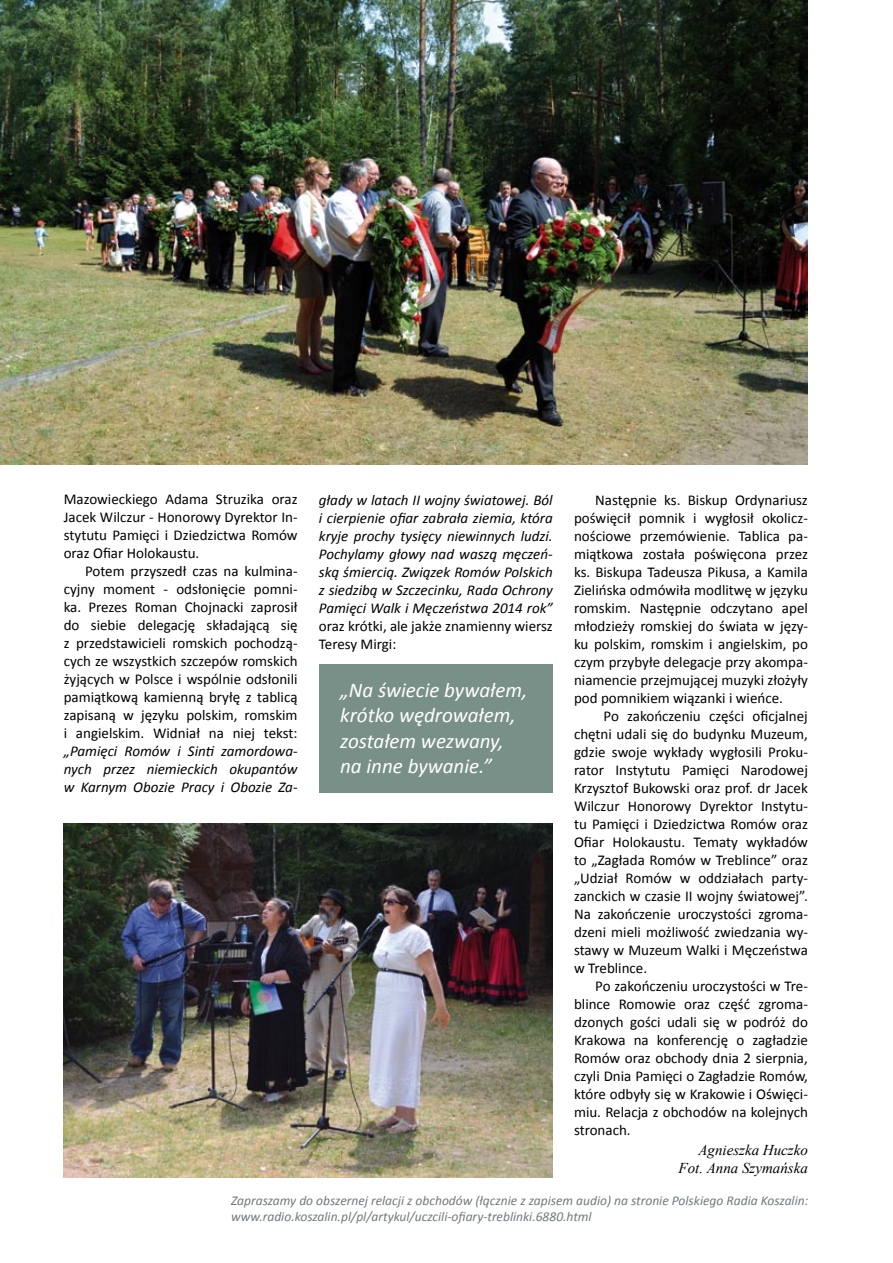
<style>
.page{position:relative;width:893px;height:1263px;background:#fff}
.page>*{position:absolute;margin:0;border:0;box-sizing:border-box;transform-origin:0 0}
.t1{font:italic 21px/25.2px "Calibri";color:#fff}
.t2{font:15px/18px "Calibri";color:#000;text-align:justify}
.t3{font:italic 15px/18px "Calibri";color:#000;text-align:justify}
.t4{font:italic 15px/18px "Times New Roman";color:#000;text-align:right}
.t5{font:italic 13.5px/16.2px "Calibri";color:#72787d}
</style>
<div class="page">
<img style="left:0;top:0;width:808px;height:464px">
<img style="left:64px;top:824px;width:489px;height:354px">
<div style="left:319px;top:664px;width:234px;height:129px;background:#799088"></div>
<p class="t2" style="left:64px;top:489px;width:235px">Mazowieckiego Adama Struzika oraz Jacek Wilczur - Honorowy Dyrektor In&shy;stytutu Pamięci i Dziedzictwa Romów oraz Ofiar Holokaustu.</p>
<p class="t2" style="left:64px;top:561px;width:235px;text-indent:21px">Potem przyszedł czas na kulmina&shy;cyjny moment - odsłonięcie pomni&shy;ka. Prezes Roman Chojnacki zaprosił do siebie delegację składającą się z przedstawicieli romskich pochodzą&shy;cych ze wszystkich szczepów romskich żyjących w Polsce i wspólnie odsłonili pamiątkową kamienną bryłę z tablicą zapisaną w języku polskim, romskim i angielskim. Widniał na niej tekst:</p>
<p class="t3" style="left:64px;top:741px;width:235px">„Pamięci Romów i Sinti zamordowa&shy;nych przez niemieckich okupantów w Karnym Obozie Pracy i Obozie Za-</p>
<p class="t3" style="left:319px;top:490px;width:235px">głady w latach II wojny światowej. Ból i cierpienie ofiar zabrała ziemia, która kryje prochy tysięcy niewinnych ludzi.<br>Pochylamy głowy nad waszą męczeń&shy;ską śmiercią. Związek Romów Polskich z siedzibą w Szczecinku, Rada Ochrony Pamięci Walk i Męczeństwa 2014 rok”</p>
<p class="t2" style="left:319px;top:616px;width:235px">oraz krótki, ale jakże znamienny wiersz<br>Teresy Mirgi:</p>
<h1 class="t1" style="left:340px;top:677px;width:189px">„Na świecie bywałem, krótko wędrowałem, zostałem wezwany, na inne bywanie.”</h1>
<p class="t2" style="left:574px;top:490px;width:235px;text-indent:21px">Następnie ks. Biskup Ordynariusz poświęcił pomnik i wygłosił okolicz&shy;nościowe przemówienie. Tablica pa&shy;miątkowa została poświęcona przez ks. Biskupa Tadeusza Pikusa, a Kamila Zielińska odmówiła modlitwę w języku romskim. Następnie odczytano apel młodzieży romskiej do świata w języ&shy;ku polskim, romskim i angielskim, po czym przybyłe delegacje przy akompa&shy;niamencie przejmującej muzyki złożyły pod pomnikiem wiązanki i wieńce.</p>
<p class="t2" style="left:574px;top:706px;width:235px;text-indent:30px">Po zakończeniu części oficjalnej chętni udali się do budynku Muzeum, gdzie swoje wykłady wygłosili Proku&shy;rator Instytutu Pamięci Narodowej Krzysztof Bukowski oraz prof. dr Jacek Wilczur Honorowy Dyrektor Instytu&shy;tu Pamięci i Dziedzictwa Romów oraz Ofiar Holokaustu. Tematy wykładów to „Zagłada Romów w Treblince” oraz „Udział Romów w oddziałach party&shy;zanckich w czasie II wojny światowej”.<br>Na zakończenie uroczystości zgroma&shy;dzeni mieli możliwość zwiedzania wy&shy;stawy w Muzeum Walki i Męczeństwa w Treblince.</p>
<p class="t2" style="left:574px;top:976px;width:235px;text-indent:21px">Po zakończeniu uroczystości w Tre&shy;blince Romowie oraz część zgroma&shy;dzonych gości udali się w podróż do Krakowa na konferencję o zagładzie Romów oraz obchody dnia 2 sierpnia, czyli Dnia Pamięci o Zagładzie Romów, które odbyły się w Krakowie i Oświęci&shy;miu. Relacja z obchodów na kolejnych stronach.</p>
<p class="t4" style="left:679px;top:1141px;width:131px">Agnieszka Huczko<br>Fot. Anna Szymańska</p>
<p class="t5" style="left:231px;top:1192px;width:579px">Zapraszamy do obszernej relacji z obchodów (łącznie z zapisem audio) na stronie Polskiego Radia Koszalin: www.radio.koszalin.pl/pl/artykul/uczcili-ofiary-treblinki.6880.html</p>
</div>
